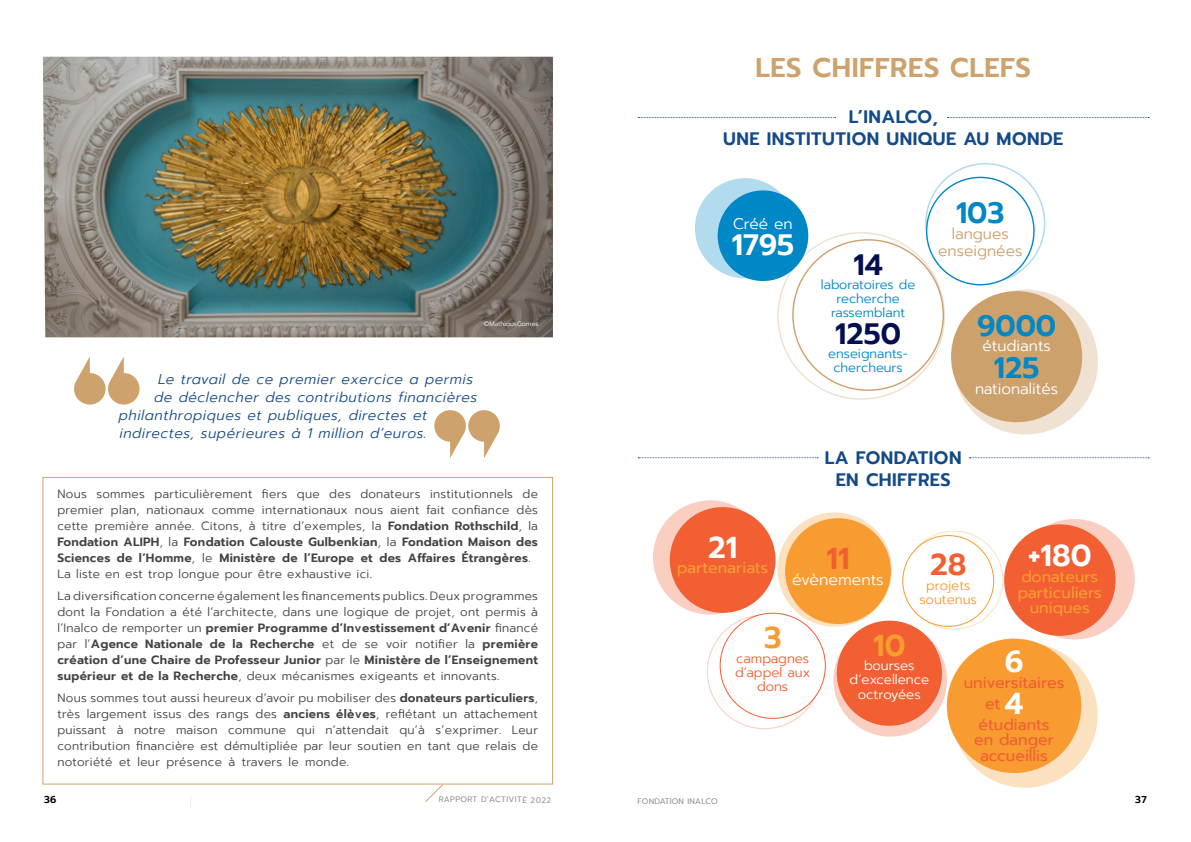
<style>
.page{position:relative;width:1191px;height:842px;background:#fff}
.page>*{position:absolute;margin:0;border:0;box-sizing:border-box;transform-origin:0 0}
.t1{font:600 30.2px "Prompt";color:#fff}
.t2{font:600 30.2px "Prompt";color:#f15f32}
.t3{font:600 30.2px "Prompt";color:#f89b31}
.t4{font:600 29.4px "Prompt";color:#0087c6}
.t5{font:600 29.4px "Prompt";color:#030f50}
.t6{font:600 29.4px "Prompt";color:#fff}
.t7{font:600 27px "Prompt";letter-spacing:.025em;color:#cea26c}
.t8{font:600 18px/22px "Prompt";letter-spacing:.025em;color:#134a87;text-align:center}
.t9{font:15.8px/15.8px "Prompt";color:#f15f32;text-align:center}
.t10{font:15.8px/15.8px "Prompt";color:#f89b31;text-align:center}
.t11{font:300 15.8px "Prompt";color:#fff}
.t12{font:300 15.4px "Prompt";color:#fff}
.t13{font:300 15.4px/16.8px "Prompt";color:#cca16c;text-align:center}
.t14{font:italic 300 14px "Prompt";letter-spacing:.04em;color:#134a87}
.t15{font:300 13.3px/14.4px "Prompt";color:#fff;text-align:center}
.t16{font:300 13.3px/14.4px "Prompt";color:#f15f32;text-align:center}
.t17{font:300 13.3px/14.4px "Prompt";color:#f89b31;text-align:center}
.t18{font:300 13px/14px "Prompt";color:#0087c6;text-align:center}
.t19{font:300 12px/16px "Prompt";letter-spacing:.025em;color:#414042;text-align:justify}
.t20{font:600 10px "Prompt";color:#000}
.t21{font:8px "Prompt";letter-spacing:.025em;color:#939598}
.t22{font:300 6.5px "Prompt";color:#fff}
.s1{font-weight:600}
</style>
<div class="page">
<img style="left:43px;top:57px;width:510px;height:280px">
<svg style="left:74px;top:356px;width:65px;height:49px"></svg>
<svg style="left:434px;top:410px;width:66px;height:48px"></svg>
<div style="left:695px;top:178px;width:100px;height:100px;background:#b3dbee;border-radius:50%"></div>
<svg style="left:953px;top:289px;width:145px;height:145px;background:#eee1d1"></svg>
<svg style="left:778px;top:233px;width:166px;height:166px"></svg>
<svg style="left:653px;top:500px;width:114px;height:115px;background:#facfc1"></svg>
<div style="left:1014px;top:519px;width:120px;height:120px;background:#facfc1;border-radius:50%"></div>
<svg style="left:777px;top:512px;width:115px;height:115px;background:#fce2c4"></svg>
<svg style="left:952px;top:642px;width:145px;height:146px;background:#fbe0bf"></svg>
<svg style="left:707px;top:615px;width:114px;height:114px"></svg>
<svg style="left:833px;top:623px;width:114px;height:114px;background:#fad0c2"></svg>
<svg style="left:904px;top:531px;width:99px;height:98px"></svg>
<svg style="left:638px;top:117px;width:197px;height:1px"></svg>
<svg style="left:947px;top:117px;width:202px;height:1px"></svg>
<svg style="left:638px;top:457px;width:180px;height:1px"></svg>
<svg style="left:969px;top:457px;width:180px;height:1px"></svg>
<div style="left:717px;top:190px;width:91px;height:91px;background:#0087c6;border-radius:50%"></div>
<div style="left:951px;top:291px;width:131px;height:131px;background:#cca16c;border-radius:50%"></div>
<div style="left:793px;top:240px;width:150px;height:150px;background:#fff;border-radius:50%"></div>
<div style="left:670px;top:507px;width:105px;height:106px;background:#f15f32;border-radius:50%"></div>
<div style="left:1004px;top:524px;width:111px;height:112px;background:#f15f32;border-radius:50%"></div>
<div style="left:785px;top:518px;width:106px;height:106px;background:#f89b31;border-radius:50%"></div>
<div style="left:946px;top:639px;width:135px;height:134px;background:#f89b31;border-radius:50%"></div>
<div style="left:720px;top:613px;width:105px;height:105px;background:#fff;border-radius:50%"></div>
<div style="left:836px;top:621px;width:106px;height:105px;background:#f15f32;border-radius:50%"></div>
<div style="left:902px;top:536px;width:91px;height:90px;background:#fff;border-radius:50%"></div>
<svg style="left:190px;top:796px;width:1px;height:12px"></svg>
<div style="left:43px;top:477px;width:510px;height:307px;border:1px solid #cea26c"></div>
<svg style="left:424px;top:784px;width:20px;height:18px"></svg>
<p class="t22" style="left:484px;top:319px;width:56px">©MathiousGomes</p>
<p class="t14" style="left:158px;top:369px;width:316px">Le travail de ce premier exercice a permis</p>
<p class="t14" style="left:154px;top:387px;width:325px">de déclencher des contributions financières</p>
<p class="t14" style="left:119px;top:405px;width:310px">philanthropiques et publiques, directes et</p>
<p class="t14" style="left:119px;top:423px;width:309px">indirectes, supérieures à 1 million d’euros.</p>
<p class="t19" style="left:57px;top:486px;width:482px;text-align:left">Nous sommes particulièrement fiers que des donateurs institutionnels de premier plan, nationaux comme internationaux nous aient fait confiance dès cette première année. Citons, à titre d’exemples, la <span class="s1">Fondation Rothschild</span>, la <span class="s1">Fondation ALIPH</span>, la <span class="s1">Fondation Calouste Gulbenkian</span>, la <span class="s1">Fondation Maison des Sciences de l’Homme</span>, le <span class="s1">Ministère de l’Europe et des Affaires Étrangères</span>.<br>La liste en est trop longue pour être exhaustive ici.</p>
<p class="t19" style="left:57px;top:588px;width:482px">La diversification concerne également les financements publics. Deux programmes dont la Fondation a été l’architecte, dans une logique de projet, ont permis à l’Inalco de remporter un <span class="s1">premier Programme d’Investissement d’Avenir</span> financé par l’<span class="s1">Agence Nationale de la Recherche</span> et de se voir notifier la <span class="s1">première création d’une Chaire de Professeur Junior</span> par le <span class="s1">Ministère de l’Enseignement supérieur et de la Recherche</span>, deux mécanismes exigeants et innovants.</p>
<p class="t19" style="left:57px;top:690px;width:482px">Nous sommes tout aussi heureux d’avoir pu mobiliser des <span class="s1">donateurs particuliers</span>, très largement issus des rangs des <span class="s1">anciens élèves</span>, reflétant un attachement puissant à notre maison commune qui n’attendait qu’à s’exprimer. Leur contribution financière est démultipliée par leur soutien en tant que relais de notoriété et leur présence à travers le monde.</p>
<h3 class="t7" style="left:755px;top:48px;width:277px">LES CHIFFRES CLEFS</h3>
<h3 class="t8" style="left:723px;top:106px;width:341px">L’INALCO,<br>UNE INSTITUTION UNIQUE AU MONDE</h3>
<p class="t12" style="left:733px;top:212px;width:61px">Créé en</p>
<h2 class="t6" style="left:732px;top:223px;width:64px">1795</h2>
<h2 class="t5" style="left:853px;top:243px;width:31px">14</h2>
<p class="t18" style="left:821px;top:277px;width:96px">laboratoires de recherche rassemblant</p>
<h2 class="t5" style="left:835px;top:312px;width:67px">1250</h2>
<p class="t18" style="left:828px;top:346px;width:81px">enseignants&shy;chercheurs</p>
<h2 class="t4" style="left:956px;top:191px;width:50px">103</h2>
<p class="t13" style="left:938px;top:225px;width:86px">langues enseignées</p>
<h2 class="t4" style="left:977px;top:304px;width:81px">9000</h2>
<p class="t12" style="left:982px;top:335px;width:70px">étudiants</p>
<h2 class="t4" style="left:994px;top:346px;width:47px">125</h2>
<p class="t12" style="left:975px;top:377px;width:85px">nationalités</p>
<h3 class="t8" style="left:825px;top:446px;width:138px">LA FONDATION<br>EN CHIFFRES</h3>
<h1 class="t1" style="left:708px;top:525px;width:31px">21</h1>
<h3 class="t10" style="left:677px;top:560px;width:93px">partenariats</h3>
<h1 class="t2" style="left:826px;top:536px;width:24px">11</h1>
<h3 class="t11" style="left:792px;top:568px;width:93px">évènements</h3>
<h1 class="t2" style="left:930px;top:542px;width:38px">28</h1>
<p class="t17" style="left:919px;top:578px;width:59px">projets soutenus</p>
<h1 class="t1" style="left:1028px;top:533px;width:65px">+180</h1>
<h3 class="t10" style="left:1017px;top:568px;width:86px">donateurs particuliers uniques</h3>
<h1 class="t3" style="left:764px;top:615px;width:19px">3</h1>
<p class="t16" style="left:735px;top:651px;width:77px">campagnes d’appel aux dons</p>
<h1 class="t3" style="left:873px;top:623px;width:34px">10</h1>
<p class="t15" style="left:849px;top:658px;width:81px">bourses d’excellence octroyées</p>
<h1 class="t1" style="left:1004px;top:639px;width:20px">6</h1>
<h3 class="t9" style="left:963px;top:674px;width:102px">universitaires</h3>
<h1 class="t1" style="left:1004px;top:681px;width:20px">4</h1>
<h3 class="t9" style="left:974px;top:716px;width:81px">étudiants en danger accueillis</h3>
<h3 class="t9" style="left:985px;top:696px;width:17px">et</h3>
<p class="t20" style="left:44px;top:792px;width:14px">36</p>
<p class="t21" style="left:439px;top:794px;width:114px">RAPPORT D’ACTIVITÉ 2022</p>
<p class="t21" style="left:637px;top:795px;width:82px">FONDATION INALCO</p>
<p class="t20" style="left:1135px;top:792px;width:13px">37</p>
</div>
